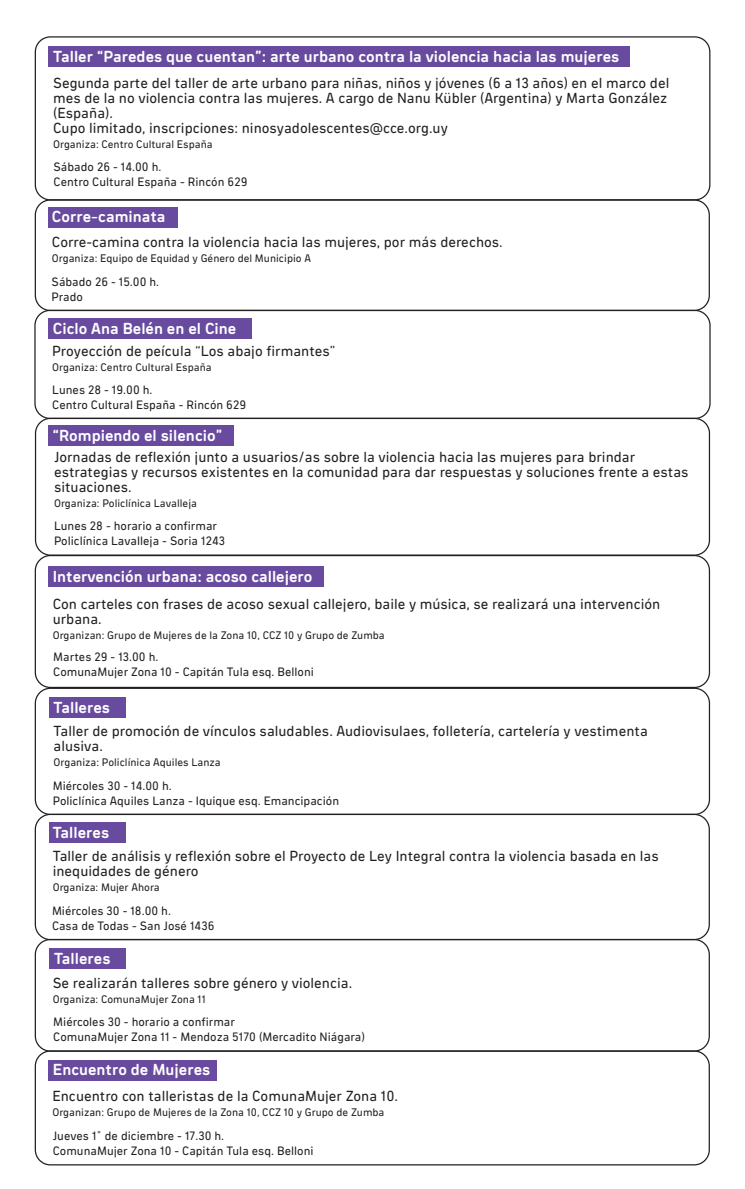
<style>
.page{position:relative;width:745px;height:1189px;background:#fff}
.page>*{position:absolute;margin:0;border:0;box-sizing:border-box;transform-origin:0 0}
.t1{font:700 16.25px "Ciudadela Pro";color:#fff}
.t2{font:15px/15px "Ciudadela Pro";color:#231f20}
.t3{font:12.5px/15px "Ciudadela Pro";color:#231f20}
.t4{font:11.25px "Ciudadela Pro";color:#231f20}
</style>
<div class="page">
<div style="left:48px;top:46px;width:580px;height:20px;background:#684b9e"></div>
<div style="left:48px;top:208px;width:129px;height:20px;background:#684b9e"></div>
<div style="left:48px;top:318px;width:204px;height:21px;background:#684b9e"></div>
<div style="left:48px;top:425px;width:185px;height:20px;background:#684b9e"></div>
<div style="left:48px;top:566px;width:275px;height:20px;background:#684b9e"></div>
<div style="left:49px;top:697px;width:76px;height:20px;background:#684b9e"></div>
<div style="left:49px;top:822px;width:76px;height:20px;background:#684b9e"></div>
<div style="left:49px;top:948px;width:76px;height:21px;background:#684b9e"></div>
<div style="left:49px;top:1060px;width:168px;height:20px;background:#684b9e"></div>
<div style="left:35px;top:1050px;width:674px;height:115px;border:1px solid #231f20;border-radius:15px"></div>
<div style="left:35px;top:36px;width:675px;height:164px;border:1px solid #231f20;border-radius:15px"></div>
<div style="left:35px;top:199px;width:674px;height:112px;border:1px solid #231f20;border-radius:15px"></div>
<div style="left:34px;top:310px;width:676px;height:109px;border:1px solid #231f20;border-radius:15px"></div>
<div style="left:35px;top:418px;width:674px;height:138px;border:1px solid #231f20;border-radius:15px"></div>
<div style="left:35px;top:555px;width:674px;height:133px;border:1px solid #231f20;border-radius:15px"></div>
<div style="left:35px;top:688px;width:674px;height:127px;border:1px solid #231f20;border-radius:15px"></div>
<div style="left:35px;top:814px;width:674px;height:126px;border:1px solid #231f20;border-radius:15px"></div>
<div style="left:35px;top:939px;width:674px;height:112px;border:1px solid #231f20;border-radius:15px"></div>
<p class="t1" style="left:53px;top:46px;width:567px">Taller “Paredes que cuentan”: arte urbano contra la violencia hacia las mujeres</p>
<p class="t2" style="left:53px;top:74px;width:617px">Segunda parte del taller de arte urbano para niñas, niños y jóvenes (6 a 13 años) en el marco del mes de la no violencia contra las mujeres. A cargo de Nanu Kübler (Argentina) y Marta González (España).<br>Cupo limitado, inscripciones: ninosyadolescentes@cce.org.uy</p>
<p class="t4" style="left:53px;top:137px;width:161px">Organiza: Centro Cultural España</p>
<p class="t3" style="left:54px;top:159px;width:195px">Sábado 26 - 14.00 h.<br>Centro Cultural España - Rincón 629</p>
<p class="t1" style="left:52px;top:206px;width:115px">Corre-caminata</p>
<p class="t2" style="left:52px;top:234px;width:452px">Corre-camina contra la violencia hacia las mujeres, por más derechos.</p>
<p class="t4" style="left:52px;top:251px;width:260px">Organiza: Equipo de Equidad y Género del Municipio A</p>
<p class="t3" style="left:52px;top:274px;width:109px">Sábado 26 - 15.00 h.<br>Prado</p>
<p class="t1" style="left:53px;top:318px;width:185px">Ciclo Ana Belén en el Cine</p>
<p class="t2" style="left:52px;top:342px;width:284px">Proyección de peícula “Los abajo firmantes”</p>
<p class="t4" style="left:52px;top:360px;width:161px">Organiza: Centro Cultural España</p>
<p class="t3" style="left:52px;top:382px;width:195px">Lunes 28 - 19.00 h.<br>Centro Cultural España - Rincón 629</p>
<p class="t1" style="left:52px;top:425px;width:171px">“Rompiendo el silencio”</p>
<p class="t2" style="left:54px;top:449px;width:635px">Jornadas de reflexión junto a usuarios/as sobre la violencia hacia las mujeres para brindar estrategias y recursos existentes en la comunidad para dar respuestas y soluciones frente a estas situaciones.</p>
<p class="t4" style="left:54px;top:496px;width:144px">Organiza: Policlínica Lavalleja</p>
<p class="t3" style="left:54px;top:518px;width:172px">Lunes 28 - horario a confirmar<br>Policlínica Lavalleja - Soria 1243</p>
<p class="t1" style="left:53px;top:565px;width:261px">Intervención urbana: acoso callejero</p>
<p class="t2" style="left:53px;top:595px;width:609px">Con carteles con frases de acoso sexual callejero, baile y música, se realizará una intervención urbana.</p>
<p class="t4" style="left:53px;top:628px;width:333px">Organizan: Grupo de Mujeres de la Zona 10, CCZ 10 y Grupo de Zumba</p>
<p class="t3" style="left:53px;top:649px;width:262px">Martes 29 - 13.00 h.<br>ComunaMujer Zona 10 - Capitán Tula esq. Belloni</p>
<p class="t1" style="left:54px;top:697px;width:58px">Talleres</p>
<p class="t2" style="left:53px;top:723px;width:595px">Taller de promoción de vínculos saludables. Audiovisulaes, folletería, cartelería y vestimenta alusiva.</p>
<p class="t4" style="left:53px;top:755px;width:169px">Organiza: Policlínica Aquiles Lanza</p>
<p class="t3" style="left:53px;top:778px;width:287px">Miércoles 30 - 14.00 h.<br>Policlínica Aquiles Lanza - Iquique esq. Emancipación</p>
<p class="t1" style="left:53px;top:822px;width:58px">Talleres</p>
<p class="t2" style="left:53px;top:848px;width:607px">Taller de análisis y reflexión sobre el Proyecto de Ley Integral contra la violencia basada en las inequidades de género</p>
<p class="t4" style="left:53px;top:880px;width:108px">Organiza: Mujer Ahora</p>
<p class="t3" style="left:52px;top:903px;width:164px">Miércoles 30 - 18.00 h.<br>Casa de Todas - San José 1436</p>
<p class="t1" style="left:54px;top:948px;width:58px">Talleres</p>
<p class="t2" style="left:53px;top:974px;width:301px">Se realizarán talleres sobre género y violencia.</p>
<p class="t4" style="left:53px;top:992px;width:154px">Organiza: ComunaMujer Zona 11</p>
<p class="t3" style="left:53px;top:1013px;width:313px">Miércoles 30 - horario a confirmar<br>ComunaMujer Zona 11 - Mendoza 5170 (Mercadito Niágara)</p>
<p class="t1" style="left:53px;top:1059px;width:159px">Encuentro de Mujeres</p>
<p class="t2" style="left:52px;top:1087px;width:347px">Encuentro con talleristas de la ComunaMujer Zona 10.</p>
<p class="t4" style="left:52px;top:1105px;width:333px">Organizan: Grupo de Mujeres de la Zona 10, CCZ 10 y Grupo de Zumba</p>
<p class="t3" style="left:53px;top:1127px;width:262px">Jueves 1˚ de diciembre - 17.30 h.<br>ComunaMujer Zona 10 - Capitán Tula esq. Belloni</p>
</div>
